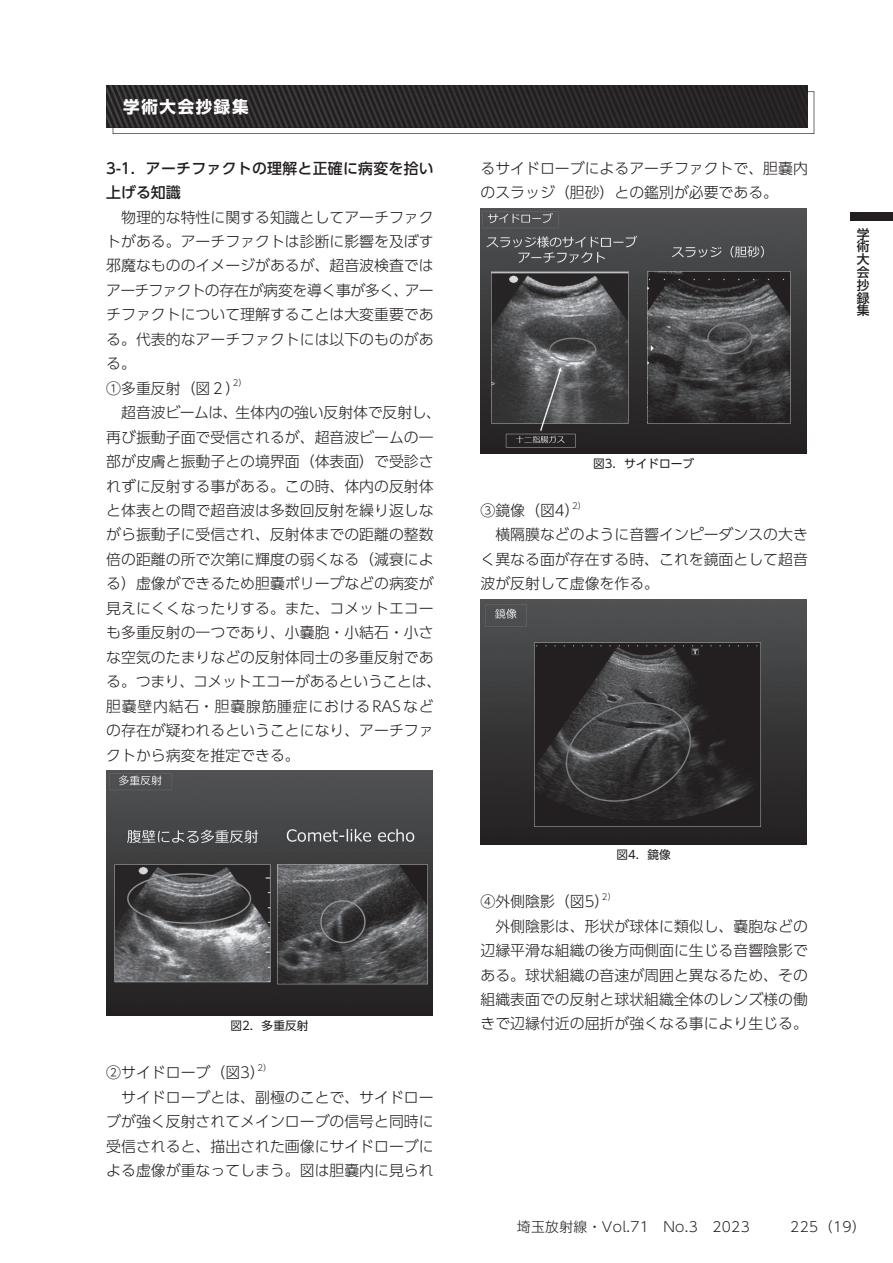
<style>
.page{position:relative;width:893px;height:1263px;background:#fff}
.page>*{position:absolute;margin:0;border:0;box-sizing:border-box;transform-origin:0 0}
.t1{font:700 16.5px "UD Shin Go Pr 6";letter-spacing:.1em;color:#fff}
.t2{font:300 14.85px/24.5px "UD Shin Go Pr 6";color:#231f20}
.t3{font:500 14.85px/24.5px "UD Shin Go Pr 6";letter-spacing:.02em;color:#231f20}
.t4{font:300 13.8px "UD Shin Go Pr 6";letter-spacing:.025em;color:#231f20}
.t5{font:500 12.75px/12.8px "UD Shin Go Pr 6";color:#231f20;text-align:justify}
.t6{font:11.7px "UD Shin Go Pr 6";color:#231f20}
.t7{font:300 8.7px "UD Shin Go Pr 6";color:#231f20}
</style>
<div class="page">
<img style="left:106px;top:86px;width:7px;height:42px">
<svg style="left:113px;top:85px;width:701px;height:49px;background:#434041"></svg>
<img style="left:106px;top:771px;width:327px;height:244px">
<img style="left:480px;top:208px;width:327px;height:245px">
<img style="left:480px;top:600px;width:327px;height:244px">
<div style="left:850px;top:213px;width:43px;height:8px;background:#231f20"></div>
<p class="t1" style="left:123px;top:93px;width:127px">学術大会抄録集</p>
<p class="t3" style="left:106px;top:155px;width:329px">3-1．アーチファクトの理解と正確に病変を拾い上げる知識</p>
<p class="t2" style="left:106px;top:204px;width:329px;text-indent:15px">物理的な特性に関する知識としてアーチファクトがある。アーチファクトは診断に影響を及ぼす邪魔なもののイメージがあるが、超音波検査ではアーチファクトの存在が病変を導く事が多く、アーチファクトについて理解することは大変重要である。代表的なアーチファクトには以下のものがある。<br>①多重反射（図２）</p>
<p class="t7" style="left:233px;top:376px;width:16px">2）</p>
<p class="t2" style="left:106px;top:400px;width:336px;text-indent:15px">超音波ビームは、生体内の強い反射体で反射し、再び振動子面で受信されるが、超音波ビームの一部が皮膚と振動子との境界面（体表面）で受診されずに反射する事がある。この時、体内の反射体と体表との間で超音波は多数回反射を繰り返しながら振動子に受信され、反射体までの距離の整数倍の距離の所で次第に輝度の弱くなる（減衰による）虚像ができるため胆嚢ポリープなどの病変が見えにくくなったりする。また、コメットエコーも多重反射の一つであり、小嚢胞・小結石・小さな空気のたまりなどの反射体同士の多重反射である。つまり、コメットエコーがあるということは、胆嚢壁内結石・胆嚢腺筋腫症におけるRASなどの存在が疑われるということになり、アーチファクトから病変を推定できる。</p>
<p class="t6" style="left:231px;top:1016px;width:79px">図2．多重反射</p>
<p class="t2" style="left:106px;top:1060px;width:160px">②サイドローブ（図3）</p>
<p class="t7" style="left:257px;top:1061px;width:16px">2）</p>
<p class="t2" style="left:106px;top:1084px;width:329px;text-align:justify;text-indent:15px">サイドローブとは、副極のことで、サイドローブが強く反射されてメインローブの信号と同時に受信されると、描出された画像にサイドローブによる虚像が重なってしまう。図は胆嚢内に見られ</p>
<p class="t2" style="left:480px;top:155px;width:329px">るサイドローブによるアーチファクトで、胆嚢内のスラッジ（胆砂）との鑑別が必要である。</p>
<p class="t5" style="left:857px;top:227px;width:14px">学術大会抄録集</p>
<p class="t6" style="left:593px;top:454px;width:103px">図3．サイドローブ</p>
<p class="t2" style="left:480px;top:497px;width:101px">③鏡像（図4）</p>
<p class="t7" style="left:572px;top:498px;width:16px">2）</p>
<p class="t2" style="left:480px;top:522px;width:329px;text-align:justify;text-indent:15px">横隔膜などのように音響インピーダンスの大きく異なる面が存在する時、これを鏡面として超音波が反射して虚像を作る。</p>
<p class="t6" style="left:616px;top:845px;width:56px">図4．鏡像</p>
<p class="t2" style="left:480px;top:889px;width:130px">④外側陰影（図5）</p>
<p class="t7" style="left:602px;top:889px;width:16px">2）</p>
<p class="t2" style="left:480px;top:913px;width:329px;text-align:justify;text-indent:15px">外側陰影は、形状が球体に類似し、嚢胞などの辺縁平滑な組織の後方両側面に生じる音響陰影である。球状組織の音速が周囲と異なるため、その組織表面での反射と球状組織全体のレンズ様の働きで辺縁付近の屈折が強くなる事により生じる。</p>
<p class="t4" style="left:517px;top:1215px;width:234px">埼玉放射線・Vol.71　No.3　2023</p>
<p class="t4" style="left:790px;top:1215px;width:77px">225（19）</p>
</div>
